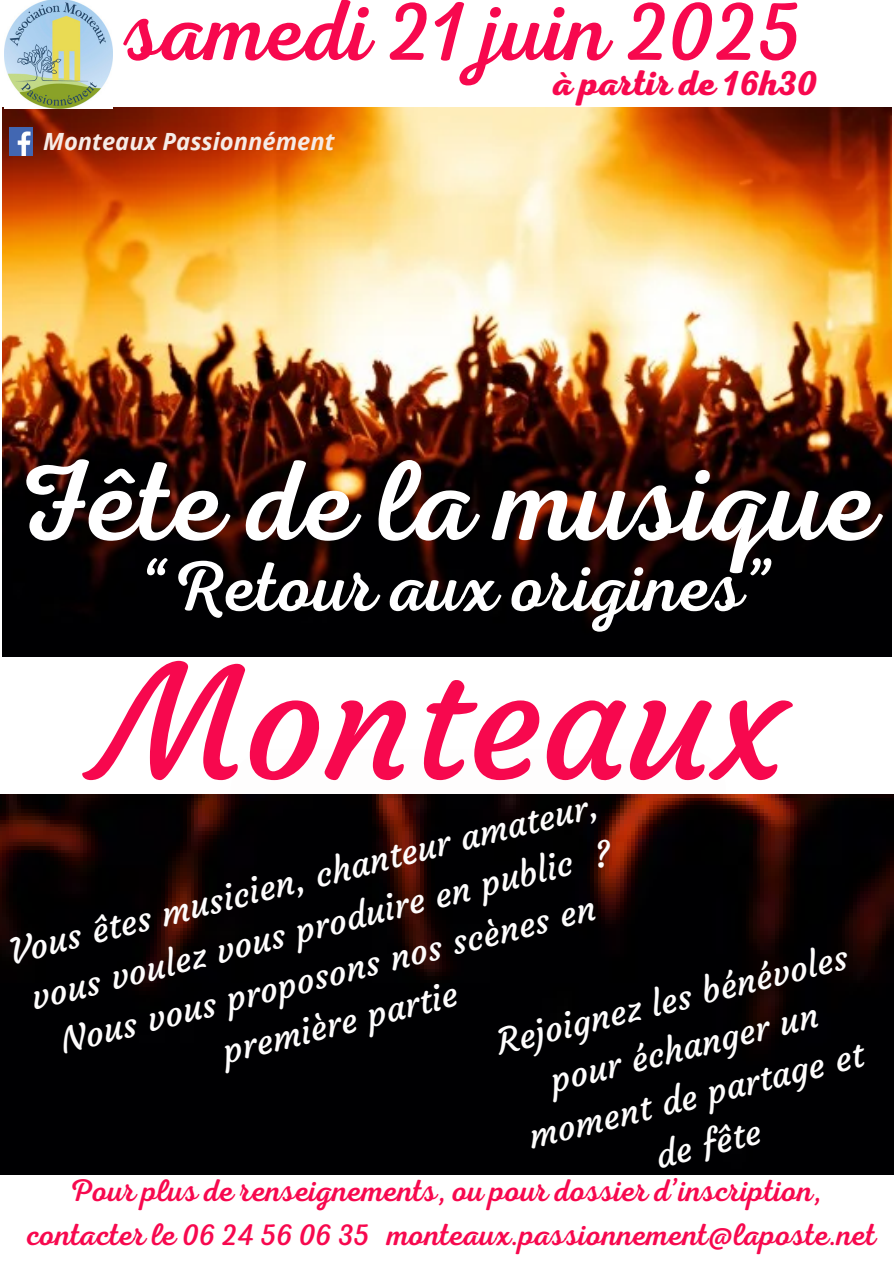
<style>
.page{position:relative;width:894px;height:1264px;background:#fff}
.page>*{position:absolute;margin:0;border:0;box-sizing:border-box;transform-origin:0 0}
.t1{font:156px "Courgette";color:#f7084e}
.t2{font:115.05px "RTL Adam Script Regular";color:#fff}
.t3{font:87px "RTL Adam Script Regular";color:#f7084e}
.t4{font:71.55px "RTL Adam Script Regular";color:#fff}
.t5{font:36px "RTL Adam Script Bold";color:#f7084e}
.t6{font:35.4px/49.5px "Courgette";color:#fefdfd;text-align:center}
.t7{font:31.5px/43.8px "RTL Adam Script Regular";color:#f7084e;text-align:center}
.t8{font:italic 700 23.7px "Open Sans";color:#f6ece7}
</style>
<div class="page">
<img style="left:2px;top:108px;width:889px;height:549px">
<img style="left:0;top:794px;width:893px;height:380px">
<img style="left:10px;top:128px;width:22px;height:28px">
<img style="left:5px;top:0;width:108px;height:108px">
<h4 class="t3" style="left:124px;top:-19px;width:678px">samedi 21 juin 2025</h4>
<h2 class="t5" style="left:553px;top:63px;width:266px">à partir de 16h30</h2>
<p class="t8" style="left:43px;top:125px;width:293px">Monteaux Passionnément</p>
<p class="t2" style="left:14px;top:435px;width:865px">Fête de la musique</p>
<p class="t4" style="left:144px;top:546px;width:631px">“Retour aux origines”</p>
<p class="t1" style="left:99px;top:627px;width:688px">Monteaux</p>
<p class="t6" style="left:4px;top:927px;width:609px;rotate:-14deg">Vous êtes musicien, chanteur amateur, vous voulez vous produire en public ?<br>Nous vous proposons nos scènes en première partie</p>
<h3 class="t6" style="left:491px;top:1019px;width:362px;rotate:-14deg">Rejoignez les bénévoles pour échanger un moment de partage et de fête</h3>
<h1 class="t7" style="left:27px;top:1169px;width:850px">Pour plus de renseignements, ou pour dossier d’inscription, contacter le 06 24 56 06 35 monteaux.passionnement@laposte.net</h1>
</div>
